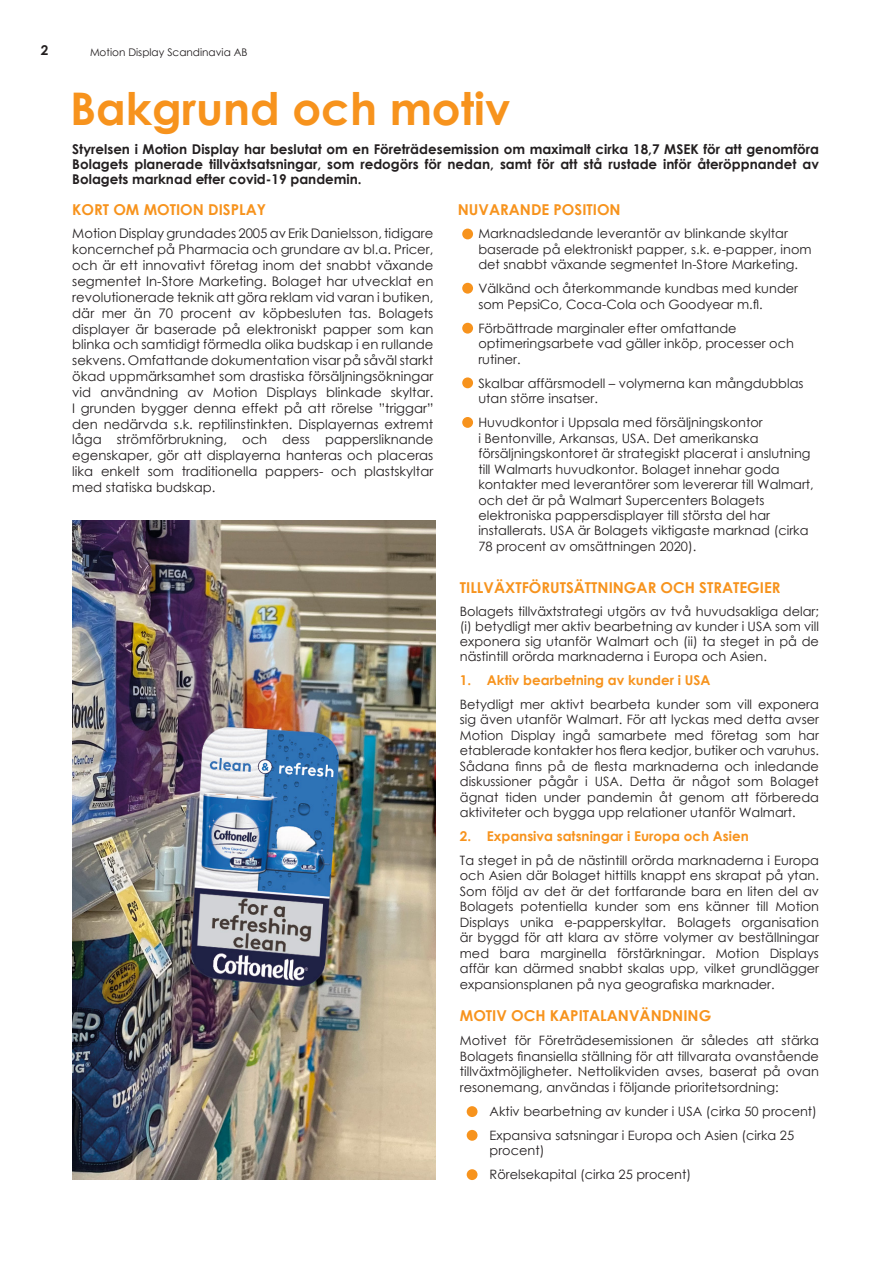
<style>
.page{position:relative;width:893px;height:1263px;background:#fff}
.page>*{position:absolute;margin:0;border:0;box-sizing:border-box;transform-origin:0 0}
.Rubrik_1{font:700 45px "Century Gothic";color:#f7931d}
.Rubrik_2{font:700 15px "Century Gothic";color:#f7931d}
.Brödtext{font:700 15px "Century Gothic";color:#f7931d}
.Rubrik_3{font:700 13.5px/15px "Century Gothic";color:#231f20;text-align:justify}
.t1{font:700 13.5px "Century Gothic";color:#f7931d}
.Brödtext-2{font:13.2px/15.9px "Century Gothic";color:#231f20;text-align:justify}
.Brödtext-3{font:12.9px/15.5px "Century Gothic";color:#231f20}
.t2{font:10.5px "Century Gothic";color:#231f20}
</style>
<div class="page">
<img style="left:72px;top:521px;width:363px;height:658px">
<div style="left:467px;top:1106px;width:10px;height:11px;background:#f7931d;border-radius:50%"></div>
<div style="left:467px;top:1169px;width:10px;height:11px;background:#f7931d;border-radius:50%"></div>
<div style="left:467px;top:1130px;width:10px;height:11px;background:#f7931d;border-radius:50%"></div>
<div style="left:462px;top:283px;width:11px;height:11px;background:#f7931d;border-radius:50%"></div>
<div style="left:462px;top:377px;width:11px;height:11px;background:#f7931d;border-radius:50%"></div>
<div style="left:462px;top:323px;width:11px;height:11px;background:#f7931d;border-radius:50%"></div>
<div style="left:462px;top:229px;width:11px;height:10px;background:#f7931d;border-radius:50%"></div>
<div style="left:462px;top:417px;width:11px;height:11px;background:#f7931d;border-radius:50%"></div>
<p class="Rubrik_3" style="left:41px;top:42px;width:9px">2</p>
<p class="t2" style="left:90px;top:45px;width:159px">Motion Display Scandinavia AB</p>
<p class="Rubrik_1" style="left:70px;top:74px;width:442px">Bakgrund och motiv</p>
<p class="Rubrik_3" style="left:72px;top:141px;width:748px">Styrelsen i Motion Display har beslutat om en Företrädesemission om maximalt cirka 18,7 MSEK för att genomföra Bolagets planerade tillväxtsatsningar, som redogörs för nedan, samt för att stå rustade inför återöppnandet av Bolagets marknad efter covid-19 pandemin.</p>
<p class="Rubrik_2" style="left:72px;top:198px;width:195px">KORT OM MOTION DISPLAY</p>
<p class="Rubrik_2" style="left:458px;top:198px;width:164px">NUVARANDE POSITION</p>
<p class="Brödtext-2" style="left:72px;top:226px;width:363px">Motion Display grundades 2005 av Erik Danielsson, tidigare koncernchef på Pharmacia och grundare av bl.a. Pricer, och är ett innovativt företag inom det snabbt växande segmentet In-Store Marketing. Bolaget har utvecklat en revolutionerade teknik att göra reklam vid varan i butiken, där mer än 70 procent av köpbesluten tas. Bolagets displayer är baserade på elektroniskt papper som kan blinka och samtidigt förmedla olika budskap i en rullande sekvens. Omfattande dokumentation visar på såväl starkt ökad uppmärksamhet som drastiska försäljningsökningar vid användning av Motion Displays blinkade skyltar.<br>I grunden bygger denna effekt på att rörelse ”triggar” den nedärvda s.k. reptilinstinkten. Displayernas extremt låga strömförbrukning, och dess pappersliknande egenskaper, gör att displayerna hanteras och placeras lika enkelt som traditionella pappers- och plastskyltar med statiska budskap.</p>
<p class="Brödtext-3" style="left:478px;top:226px;width:335px">Marknadsledande leverantör av blinkande skyltar baserade på elektroniskt papper, s.k. e-papper, inom det snabbt växande segmentet In-Store Marketing.</p>
<p class="Brödtext-3" style="left:478px;top:281px;width:321px">Välkänd och återkommande kundbas med kunder som PepsiCo, Coca-Cola och Goodyear m.fl.</p>
<p class="Brödtext-3" style="left:478px;top:320px;width:317px">Förbättrade marginaler efter omfattande optimeringsarbete vad gäller inköp, processer och rutiner.</p>
<p class="Brödtext-3" style="left:478px;top:375px;width:327px">Skalbar affärsmodell – volymerna kan mångdubblas utan större insatser.</p>
<p class="Brödtext-3" style="left:478px;top:414px;width:337px">Huvudkontor i Uppsala med försäljningskontor<br>i Bentonville, Arkansas, USA. Det amerikanska försäljningskontoret är strategiskt placerat i anslutning till Walmarts huvudkontor. Bolaget innehar goda kontakter med leverantörer som levererar till Walmart, och det är på Walmart Supercenters Bolagets elektroniska pappersdisplayer till största del har installerats. USA är Bolagets viktigaste marknad (cirka 78 procent av omsättningen 2020).</p>
<p class="Rubrik_2" style="left:460px;top:576px;width:322px">TILLVÄXTFÖRUTSÄTTNINGAR OCH STRATEGIER</p>
<p class="Brödtext-3" style="left:460px;top:604px;width:361px;line-height:15px;text-align:justify">Bolagets tillväxtstrategi utgörs av två huvudsakliga delar; (i) betydligt mer aktiv bearbetning av kunder i USA som vill exponera sig utanför Walmart och (ii) ta steget in på de nästintill orörda marknaderna i Europa och Asien.</p>
<p class="t1" style="left:460px;top:670px;width:252px">1. Aktiv bearbetning av kunder i USA</p>
<p class="Brödtext-3" style="left:460px;top:696px;width:361px;text-align:justify">Betydligt mer aktivt bearbeta kunder som vill exponera sig även utanför Walmart. För att lyckas med detta avser Motion Display ingå samarbete med företag som har etablerade kontakter hos flera kedjor, butiker och varuhus.<br>Sådana finns på de flesta marknaderna och inledande diskussioner pågår i USA. Detta är något som Bolaget ägnat tiden under pandemin åt genom att förbereda aktiviteter och bygga upp relationer utanför Walmart.</p>
<p class="t1" style="left:460px;top:825px;width:290px">2. Expansiva satsningar i Europa och Asien</p>
<p class="Brödtext-3" style="left:460px;top:852px;width:361px;text-align:justify">Ta steget in på de nästintill orörda marknaderna i Europa och Asien där Bolaget hittills knappt ens skrapat på ytan.<br>Som följd av det är det fortfarande bara en liten del av Bolagets potentiella kunder som ens känner till Motion Displays unika e-papperskyltar. Bolagets organisation är byggd för att klara av större volymer av beställningar med bara marginella förstärkningar. Motion Displays affär kan därmed snabbt skalas upp, vilket grundlägger expansionsplanen på nya geografiska marknader.</p>
<p class="Brödtext" style="left:460px;top:1004px;width:253px">MOTIV OCH KAPITALANVÄNDNING</p>
<p class="Brödtext-3" style="left:460px;top:1032px;width:361px;text-align:justify">Motivet för Företrädesemissionen är således att stärka Bolagets finansiella ställning för att tillvarata ovanstående tillväxtmöjligheter. Nettolikviden avses, baserat på ovan resonemang, användas i följande prioritetsordning:</p>
<p class="Brödtext-3" style="left:490px;top:1103px;width:329px">Aktiv bearbetning av kunder i USA (cirka 50 procent)</p>
<p class="Brödtext-3" style="left:490px;top:1127px;width:306px">Expansiva satsningar i Europa och Asien (cirka 25 procent)</p>
<p class="Brödtext-3" style="left:490px;top:1166px;width:203px">Rörelsekapital (cirka 25 procent)</p>
</div>
